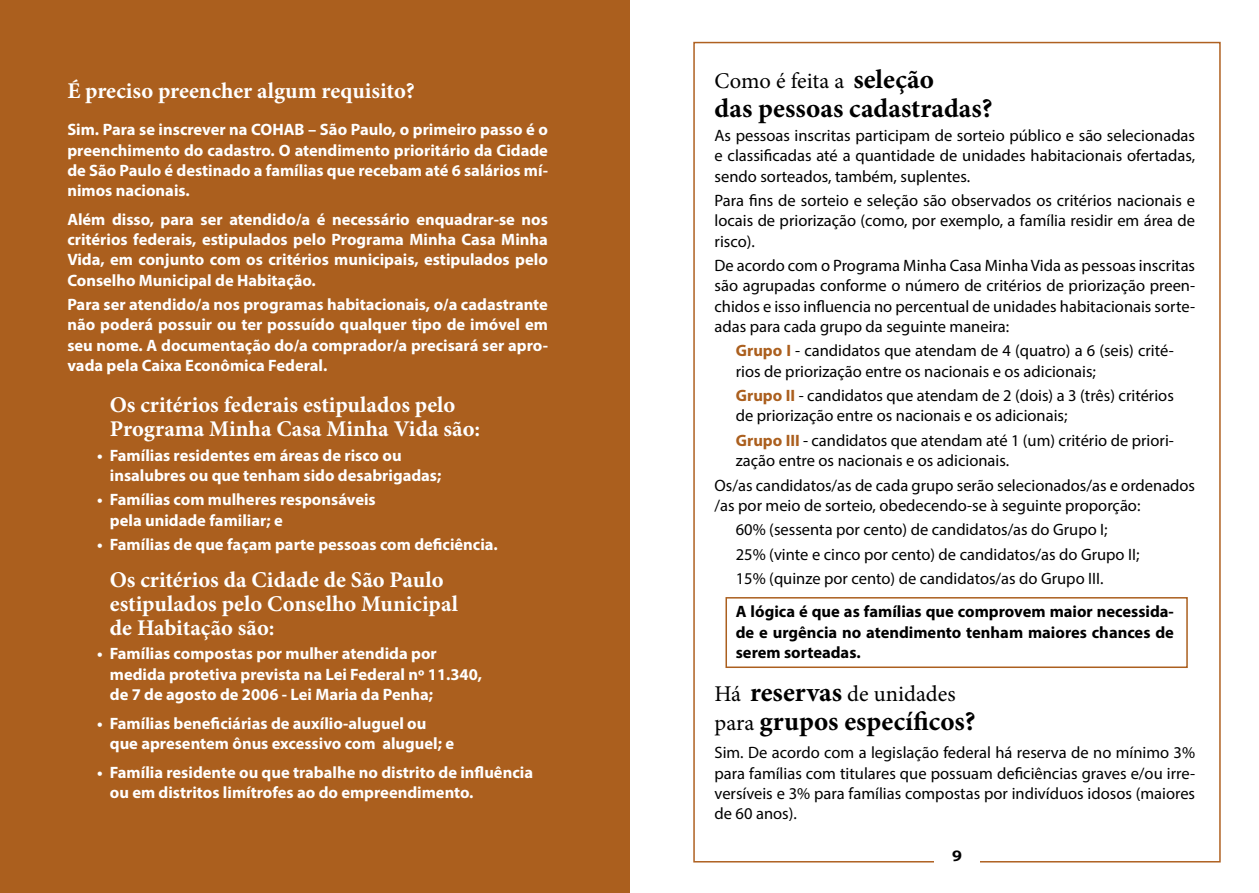
<style>
.page{position:relative;width:1259px;height:893px;background:#fff}
.page>*{position:absolute;margin:0;border:0;box-sizing:border-box;transform-origin:0 0}
.t1{font:700 27px "Minion Pro";color:#000}
.t2{font:700 22.5px/24px "Minion Pro";color:#fff}
.t3{font:22.5px "Minion Pro";color:#000}
.t4{font:16.5px/20.2px "Myriad Pro";color:#000}
.t5{font:700 16.5px/20.2px "Myriad Pro";color:#fff}
.t6{font:700 16.5px/20.2px "Myriad Pro";color:#000;text-align:justify}
.t7{font:700 15px "Bookman Old Style";color:#000}
.s1{font-weight:700;font-size:27px}
.s2{font-weight:700;color:#ab5f1e}
.s3{font-weight:400;font-size:22.5px}
</style>
<div class="page">
<div style="left:0;top:0;width:629px;height:893px;background:#ab5f1e"></div>
<div style="left:725px;top:597px;width:462px;height:71px;border:2px solid #ab5f1e"></div>
<h2 class="t2" style="left:67px;top:79px;width:349px">É preciso preencher algum requisito?</h2>
<p class="t5" style="left:67px;top:119px;width:482px;text-align:justify">Sim. Para se inscrever na COHAB – São Paulo, o primeiro passo é o preenchimento do cadastro. O atendimento prioritário da Cidade de São Paulo é destinado a famílias que recebam até 6 salários mí&shy;nimos nacionais.</p>
<p class="t5" style="left:67px;top:209px;width:482px;text-align:justify">Além disso, para ser atendido/a é necessário enquadrar-se nos critérios federais, estipulados pelo Programa Minha Casa Minha Vida, em conjunto com os critérios municipais, estipulados pelo Conselho Municipal de Habitação.</p>
<p class="t5" style="left:67px;top:294px;width:482px;text-align:justify">Para ser atendido/a nos programas habitacionais, o/a cadastrante não poderá possuir ou ter possuído qualquer tipo de imóvel em seu nome. A documentação do/a comprador/a precisará ser apro&shy;vada pela Caixa Econômica Federal.</p>
<h2 class="t2" style="left:110px;top:393px;width:372px">Os critérios federais estipulados pelo<br>Programa Minha Casa Minha Vida são:</h2>
<p class="t5" style="left:110px;top:444px;width:333px;text-indent:-13px">• Famílias residentes em áreas de risco ou insalubres ou que tenham sido desabrigadas;</p>
<p class="t5" style="left:110px;top:489px;width:267px;text-indent:-13px">• Famílias com mulheres responsáveis pela unidade familiar; e</p>
<p class="t5" style="left:97px;top:534px;width:402px">• Famílias de que façam parte pessoas com deficiência.</p>
<h2 class="t2" style="left:110px;top:567px;width:350px">Os critérios da Cidade de São Paulo estipulados pelo Conselho Municipal de Habitação são:</h2>
<p class="t5" style="left:110px;top:643px;width:374px;text-indent:-13px">• Famílias compostas por mulher atendida por medida protetiva prevista na Lei Federal nº 11.340, de 7 de agosto de 2006 - Lei Maria da Penha;</p>
<p class="t5" style="left:110px;top:712px;width:346px;text-indent:-13px">• Famílias beneficiárias de auxílio-aluguel ou que apresentem ônus excessivo com aluguel; e</p>
<p class="t5" style="left:110px;top:761px;width:425px;text-indent:-13px">• Família residente ou que trabalhe no distrito de influência ou em distritos limítrofes ao do empreendimento.</p>
<h2 class="t3" style="left:714px;top:66px;width:221px">Como é feita a <span class="s1">seleção</span></h2>
<h1 class="t1" style="left:714px;top:89px;width:279px">das pessoas cadastradas?</h1>
<p class="t4" style="left:714px;top:125px;width:482px;text-align:justify">As pessoas inscritas participam de sorteio público e são selecionadas e classificadas até a quantidade de unidades habitacionais ofertadas, sendo sorteados, também, suplentes.</p>
<p class="t4" style="left:714px;top:190px;width:482px;text-align:justify">Para fins de sorteio e seleção são observados os critérios nacionais e locais de priorização (como, por exemplo, a família residir em área de risco).</p>
<p class="t4" style="left:714px;top:255px;width:482px;text-align:justify">De acordo com o Programa Minha Casa Minha Vida as pessoas inscritas são agrupadas conforme o número de critérios de priorização preen&shy;chidos e isso influencia no percentual de unidades habitacionais sorte&shy;adas para cada grupo da seguinte maneira:</p>
<p class="t4" style="left:736px;top:340px;width:439px"><span class="s2">Grupo I</span> - candidatos que atendam de 4 (quatro) a 6 (seis) crité&shy;rios de priorização entre os nacionais e os adicionais;</p>
<p class="t4" style="left:736px;top:385px;width:439px"><span class="s2">Grupo II</span> - candidatos que atendam de 2 (dois) a 3 (três) critérios de priorização entre os nacionais e os adicionais;</p>
<p class="t4" style="left:736px;top:430px;width:439px"><span class="s2">Grupo III</span> - candidatos que atendam até 1 (um) critério de priori&shy;zação entre os nacionais e os adicionais.</p>
<p class="t4" style="left:714px;top:475px;width:482px">Os/as candidatos/as de cada grupo serão selecionados/as e ordenados /as por meio de sorteio, obedecendo-se à seguinte proporção:</p>
<p class="t4" style="left:736px;top:517px;width:405px;line-height:24.5px">60% (sessenta por cento) de candidatos/as do Grupo I;<br>25% (vinte e cinco por cento) de candidatos/as do Grupo II;<br>15% (quinze por cento) de candidatos/as do Grupo III.</p>
<p class="t6" style="left:736px;top:601px;width:439px">A lógica é que as famílias que comprovem maior necessida&shy;de e urgência no atendimento tenham maiores chances de serem sorteadas.</p>
<h2 class="t3" style="left:714px;top:679px;width:243px">Há <span class="s1">reservas</span> de unidades</h2>
<h1 class="t1" style="left:714px;top:702px;width:263px"><span class="s3">para</span> grupos específicos?</h1>
<p class="t4" style="left:714px;top:742px;width:482px;text-align:justify">Sim. De acordo com a legislação federal há reserva de no mínimo 3% para famílias com titulares que possuam deficiências graves e/ou irre&shy;versíveis e 3% para famílias compostas por indivíduos idosos (maiores de 60 anos).</p>
<p class="t7" style="left:952px;top:844px;width:11px">9</p>
</div>
